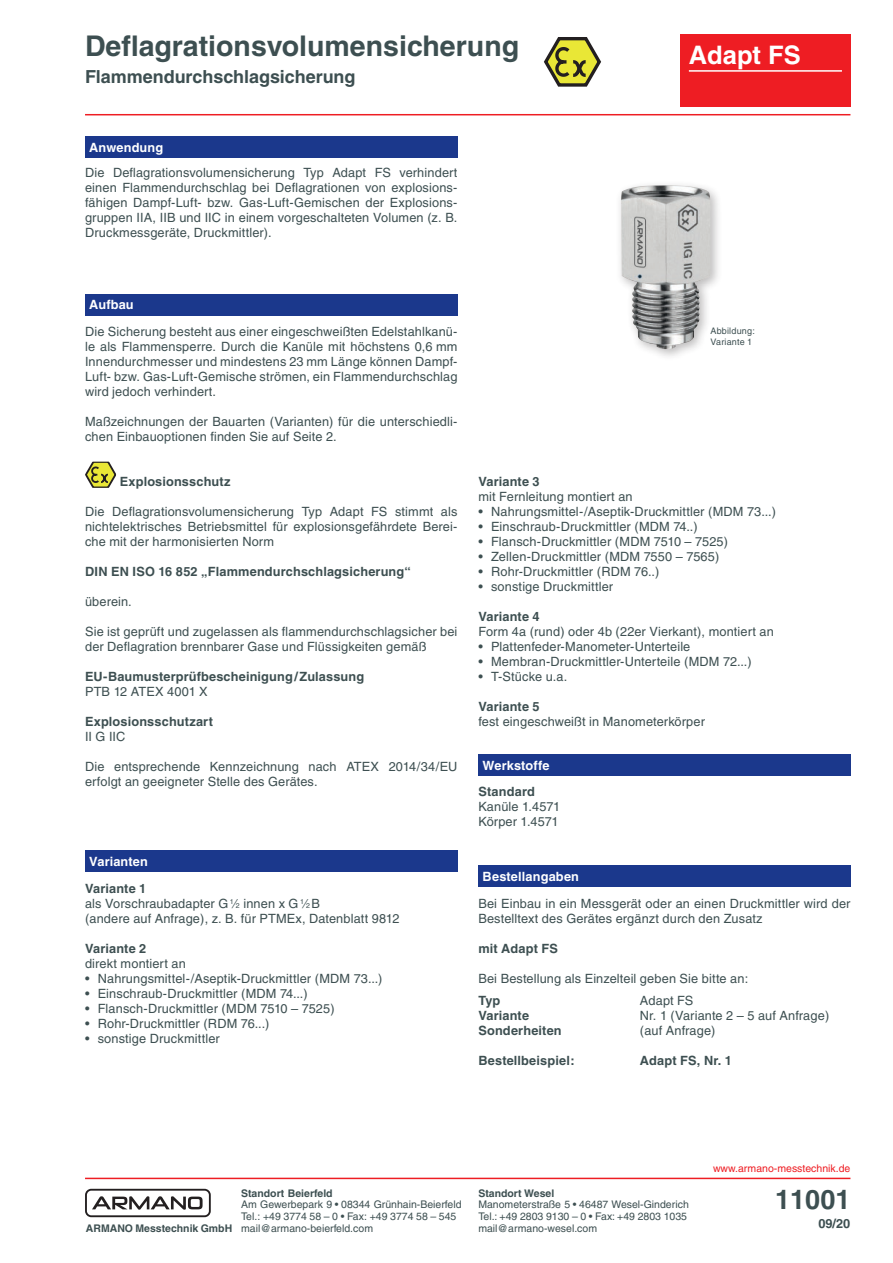
<style>
.page{position:relative;width:893px;height:1263px;background:#fff}
.page>*{position:absolute;margin:0;border:0;box-sizing:border-box;transform-origin:0 0}
.t1{font:700 28.5px "Helvetica";color:#3d4f51}
.t2{font:700 27px "Helvetica";color:#3d4f51}
.t3{font:700 25.5px "Helvetica";color:#fff}
.t4{font:700 18px "Helvetica";letter-spacing:-.005em;color:#3d4f51}
.t5{font:12.75px/15px "Helvetica";letter-spacing:.01em;color:#3d4f51}
.t6{font:700 12.75px "Helvetica";letter-spacing:.01em;color:#3d4f51}
.t7{font:700 12.75px "Helvetica";letter-spacing:.01em;color:#fff}
.t8{font:10.5px/11.6px "Helvetica";color:#3d4f51}
.t9{font:700 10.5px "Helvetica";color:#3d4f51}
.t10{font:10.5px "Helvetica";color:#ee1d23}
.t11{font:9px/10.8px "Helvetica";letter-spacing:.02em;color:#3d4f51}
.s1{font-weight:700}
.s2{font-size:7.05px}
</style>
<div class="page">
<hr style="left:85px;top:114px;width:765px;height:1px;background:#ee1d23">
<hr style="left:85px;top:1178px;width:765px;height:1px;background:#ee1d23">
<div style="left:85px;top:1189px;width:126px;height:28px;border:2px solid #231f20;border-radius:5px"></div>
<svg style="left:92px;top:1196px;width:111px;height:14px"></svg>
<svg style="left:544px;top:37px;width:57px;height:50px"></svg>
<div style="left:615px;top:179px;width:108px;height:182px;background:#231f20;opacity:.3"></div>
<img style="left:621px;top:185px;width:89px;height:164px">
<div style="left:680px;top:34px;width:170px;height:72px;background:#ee1d23"></div>
<hr style="left:689px;top:70px;width:153px;height:2px;background:#fff">
<div style="left:85px;top:136px;width:372px;height:21px;background:#1b388c"></div>
<svg style="left:85px;top:462px;width:31px;height:26px"></svg>
<div style="left:85px;top:294px;width:372px;height:21px;background:#1b388c"></div>
<div style="left:85px;top:850px;width:372px;height:22px;background:#1b388c"></div>
<div style="left:478px;top:754px;width:373px;height:22px;background:#1b388c"></div>
<div style="left:478px;top:866px;width:372px;height:21px;background:#1b388c"></div>
<h1 class="t1" style="left:85px;top:29px;width:436px">Deflagrationsvolumensicherung</h1>
<h3 class="t3" style="left:689px;top:39px;width:113px">Adapt FS</h3>
<h3 class="t4" style="left:85px;top:66px;width:272px">Flammendurchschlagsicherung</h3>
<p class="t7" style="left:89px;top:139px;width:75px">Anwendung</p>
<p class="t5" style="left:85px;top:165px;width:374px;text-align:justify">Die Deflagrationsvolumensicherung Typ Adapt FS verhindert einen Flammendurchschlag bei Deflagrationen von explosions&shy;fähigen Dampf-Luft- bzw. Gas-Luft-Gemischen der Explosions&shy;gruppen IIA, IIB und IIC in einem vorgeschalteten Volumen (z. B.<br>Druckmessgeräte, Druckmittler).</p>
<p class="t7" style="left:89px;top:297px;width:46px">Aufbau</p>
<p class="t5" style="left:85px;top:324px;width:374px;text-align:justify">Die Sicherung besteht aus einer eingeschweißten Edelstahlkanü&shy;le als Flammensperre. Durch die Kanüle mit höchstens 0,6 mm Innendurchmesser und mindestens 23 mm Länge können Dampf-Luft- bzw. Gas-Luft-Gemische strömen, ein Flammendurchschlag wird jedoch verhindert.</p>
<p class="t5" style="left:85px;top:414px;width:374px">Maßzeichnungen der Bauarten (Varianten) für die unterschiedli&shy;chen Einbauoptionen finden Sie auf Seite 2.</p>
<p class="t6" style="left:120px;top:474px;width:112px">Explosionsschutz</p>
<p class="t5" style="left:85px;top:504px;width:374px;text-align:justify">Die Deflagrationsvolumensicherung Typ Adapt FS stimmt als nichtelektrisches Betriebsmittel für explosionsgefährdete Berei&shy;che mit der harmonisierten Norm</p>
<p class="t6" style="left:85px;top:564px;width:327px">DIN EN ISO 16 852 „Flammendurchschlagsicherung“</p>
<p class="t5" style="left:85px;top:594px;width:48px">überein.</p>
<p class="t5" style="left:85px;top:624px;width:374px">Sie ist geprüft und zugelassen als flammendurchschlagsicher bei der Deflagration brennbarer Gase und Flüssigkeiten gemäß</p>
<p class="t6" style="left:85px;top:669px;width:281px">EU-Baumusterprüfbescheinigung/Zulassung</p>
<p class="t5" style="left:85px;top:684px;width:124px">PTB 12 ATEX 4001 X</p>
<p class="t6" style="left:85px;top:714px;width:129px">Explosionsschutzart</p>
<p class="t5" style="left:85px;top:729px;width:42px">II G IIC</p>
<p class="t5" style="left:85px;top:759px;width:374px">Die entsprechende Kennzeichnung nach ATEX 2014/34/EU erfolgt an geeigneter Stelle des Gerätes.</p>
<p class="t7" style="left:89px;top:854px;width:60px">Varianten</p>
<p class="t5" style="left:85px;top:881px;width:316px"><span class="s1">Variante 1<br></span>als Vorschraubadapter G <sup>1</sup>⁄<span class="s2">2</span> innen x G <sup>1</sup>⁄<span class="s2">2</span> B<br>(andere auf Anfrage), z. B. für PTMEx, Datenblatt 9812</p>
<p class="t6" style="left:85px;top:940px;width:63px">Variante 2</p>
<p class="t5" style="left:85px;top:956px;width:102px">direkt montiert an</p>
<p class="t5" style="left:85px;top:971px;width:299px">• Nahrungsmittel-/Aseptik-Druckmittler (MDM 73...)</p>
<p class="t5" style="left:85px;top:986px;width:224px">• Einschraub-Druckmittler (MDM 74...)</p>
<p class="t5" style="left:85px;top:1001px;width:251px">• Flansch-Druckmittler (MDM 7510 – 7525)</p>
<p class="t5" style="left:85px;top:1016px;width:186px">• Rohr-Druckmittler (RDM 76...)</p>
<p class="t5" style="left:85px;top:1031px;width:136px">• sonstige Druckmittler</p>
<p class="t11" style="left:710px;top:326px;width:46px">Abbildung:<br>Variante 1</p>
<p class="t6" style="left:478px;top:473px;width:63px">Variante 3</p>
<p class="t5" style="left:478px;top:489px;width:156px">mit Fernleitung montiert an</p>
<p class="t5" style="left:478px;top:504px;width:299px">• Nahrungsmittel-/Aseptik-Druckmittler (MDM 73...)</p>
<p class="t5" style="left:478px;top:519px;width:221px">• Einschraub-Druckmittler (MDM 74..)</p>
<p class="t5" style="left:478px;top:534px;width:251px">• Flansch-Druckmittler (MDM 7510 – 7525)</p>
<p class="t5" style="left:478px;top:549px;width:243px">• Zellen-Druckmittler (MDM 7550 – 7565)</p>
<p class="t5" style="left:478px;top:564px;width:183px">• Rohr-Druckmittler (RDM 76..)</p>
<p class="t5" style="left:478px;top:579px;width:136px">• sonstige Druckmittler</p>
<p class="t6" style="left:478px;top:608px;width:63px">Variante 4</p>
<p class="t5" style="left:478px;top:624px;width:297px">Form 4a (rund) oder 4b (22er Vierkant), montiert an</p>
<p class="t5" style="left:478px;top:639px;width:214px">• Plattenfeder-Manometer-Unterteile</p>
<p class="t5" style="left:478px;top:654px;width:275px">• Membran-Druckmittler-Unterteile (MDM 72...)</p>
<p class="t5" style="left:478px;top:669px;width:90px">• T-Stücke u.a.</p>
<p class="t6" style="left:478px;top:698px;width:63px">Variante 5</p>
<p class="t5" style="left:478px;top:714px;width:228px">fest eingeschweißt in Manometerkörper</p>
<p class="t7" style="left:483px;top:758px;width:68px">Werkstoffe</p>
<p class="t6" style="left:478px;top:784px;width:58px">Standard</p>
<p class="t5" style="left:478px;top:799px;width:83px">Kanüle 1.4571<br>Körper 1.4571</p>
<p class="t7" style="left:483px;top:869px;width:98px">Bestellangaben</p>
<p class="t5" style="left:478px;top:896px;width:374px">Bei Einbau in ein Messgerät oder an einen Druckmittler wird der<br>Bestelltext des Gerätes ergänzt durch den Zusatz</p>
<p class="t6" style="left:478px;top:941px;width:81px">mit Adapt FS</p>
<p class="t5" style="left:478px;top:971px;width:272px">Bei Bestellung als Einzelteil geben Sie bitte an:</p>
<p class="t6" style="left:478px;top:993px;width:23px">Typ</p>
<p class="t5" style="left:640px;top:993px;width:55px">Adapt FS</p>
<p class="t6" style="left:478px;top:1008px;width:52px">Variante</p>
<p class="t5" style="left:640px;top:1008px;width:191px">Nr. 1 (Variante 2 – 5 auf Anfrage)</p>
<p class="t6" style="left:478px;top:1023px;width:85px">Sonderheiten</p>
<p class="t5" style="left:640px;top:1023px;width:77px">(auf Anfrage)</p>
<p class="t6" style="left:478px;top:1053px;width:98px">Bestellbeispiel:</p>
<p class="t6" style="left:640px;top:1053px;width:94px">Adapt FS, Nr. 1</p>
<p class="t9" style="left:86px;top:1221px;width:148px">ARMANO Messtechnik GmbH</p>
<p class="t9" style="left:241px;top:1187px;width:93px">Standort Beierfeld</p>
<p class="t8" style="left:241px;top:1199px;width:222px">Am Gewerbepark 9 • 08344 Grünhain-Beierfeld<br>Tel.: +49 3774 58 – 0 • Fax: +49 3774 58 – 545 mail@armano-beierfeld.com</p>
<p class="t9" style="left:478px;top:1187px;width:77px">Standort Wesel</p>
<p class="t8" style="left:478px;top:1199px;width:212px">Manometerstraße 5 • 46487 Wesel-Ginderich<br>Tel.: +49 2803 9130 – 0 • Fax: +49 2803 1035 mail@armano-wesel.com</p>
<p class="t10" style="left:713px;top:1162px;width:139px">www.armano-messtechnik.de</p>
<h2 class="t2" style="left:775px;top:1182px;width:77px">11001</h2>
<p class="t6" style="left:818px;top:1216px;width:33px">09/20</p>
</div>
